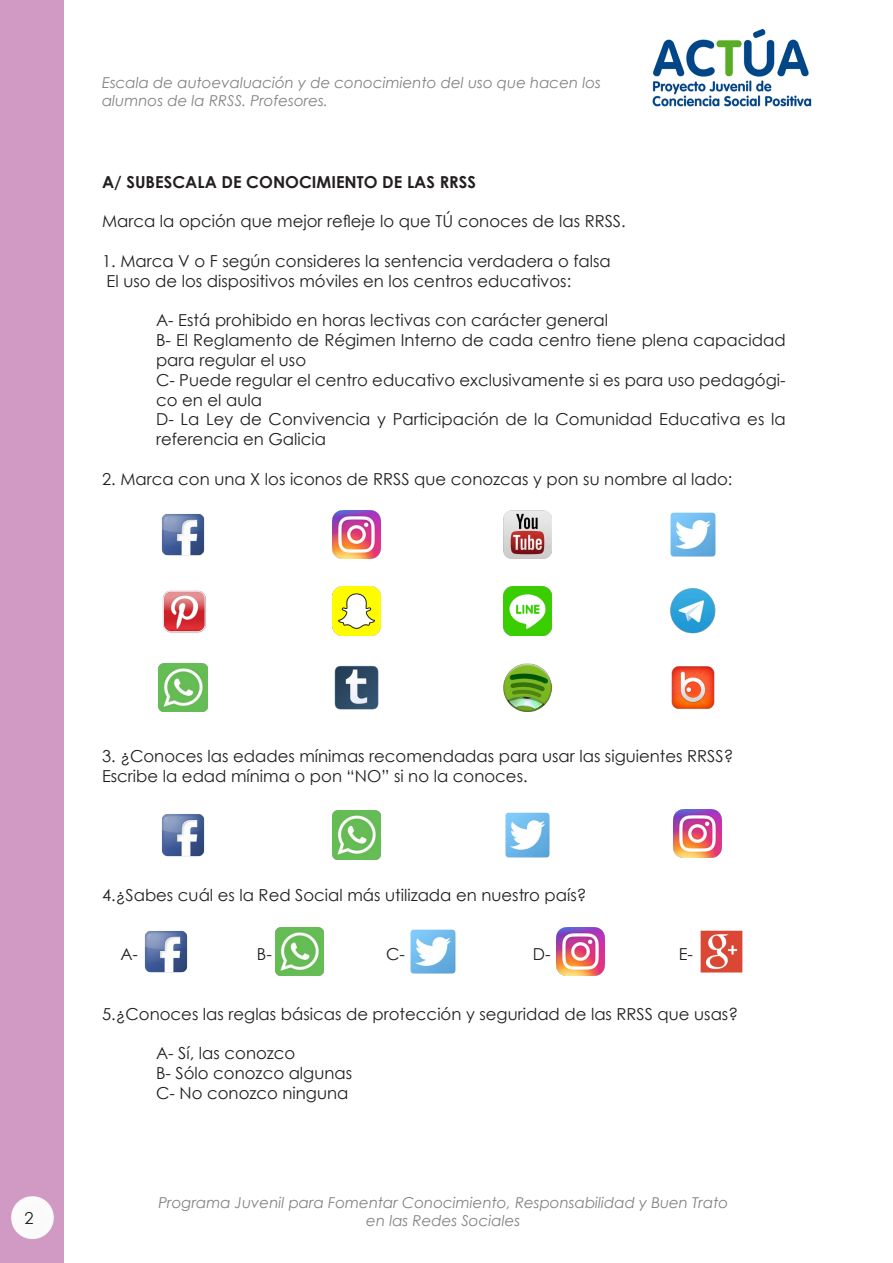
<style>
.page{position:relative;width:893px;height:1263px;background:#fff}
.page>*{position:absolute;margin:0;border:0;box-sizing:border-box;transform-origin:0 0}
.t1{font:16.5px "Century Gothic";color:#231f20}
.t2{font:700 16.5px "Century Gothic";color:#231f20}
.t3{font:italic 15px/18px "Century Gothic";color:#808285}
</style>
<div class="page">
<img style="left:652px;top:30px;width:160px;height:77px">
<img style="left:9px;top:1193px;width:48px;height:48px">
<img style="left:161px;top:514px;width:44px;height:42px">
<img style="left:159px;top:663px;width:48px;height:49px">
<img style="left:334px;top:665px;width:45px;height:45px">
<img style="left:332px;top:510px;width:48px;height:49px">
<img style="left:503px;top:663px;width:49px;height:49px">
<img style="left:503px;top:510px;width:49px;height:49px">
<img style="left:670px;top:588px;width:46px;height:46px">
<img style="left:332px;top:587px;width:48px;height:48px">
<img style="left:162px;top:590px;width:44px;height:43px">
<img style="left:503px;top:587px;width:49px;height:48px">
<img style="left:671px;top:666px;width:44px;height:43px">
<img style="left:670px;top:512px;width:46px;height:45px">
<img style="left:161px;top:814px;width:44px;height:43px">
<img style="left:673px;top:809px;width:49px;height:49px">
<img style="left:505px;top:812px;width:45px;height:46px">
<img style="left:332px;top:811px;width:48px;height:48px">
<img style="left:144px;top:931px;width:44px;height:42px">
<img style="left:556px;top:927px;width:48px;height:48px">
<img style="left:410px;top:929px;width:46px;height:45px">
<img style="left:275px;top:927px;width:49px;height:48px">
<img style="left:700px;top:930px;width:43px;height:43px">
<p class="t3" style="left:102px;top:73px;width:500px">Escala de autoevaluación y de conocimiento del uso que hacen los alumnos de la RRSS. Profesores.</p>
<p class="t2" style="left:102px;top:169px;width:375px">A/ SUBESCALA DE CONOCIMIENTO DE LAS RRSS</p>
<p class="t1" style="left:102px;top:210px;width:525px">Marca la opción que mejor refleje lo que TÚ conoces de las RRSS.</p>
<p class="t1" style="left:102px;top:249px;width:510px">1. Marca V o F según consideres la sentencia verdadera o falsa</p>
<p class="t1" style="left:107px;top:269px;width:466px">El uso de los dispositivos móviles en los centros educativos:</p>
<p class="t1" style="left:156px;top:309px;width:453px">A- Está prohibido en horas lectivas con carácter general</p>
<p class="t1" style="left:156px;top:329px;width:631px">B- El Reglamento de Régimen Interno de cada centro tiene plena capacidad</p>
<p class="t1" style="left:156px;top:348px;width:152px">para regular el uso</p>
<p class="t1" style="left:156px;top:368px;width:631px">C- Puede regular el centro educativo exclusivamente si es para uso pedagógi-</p>
<p class="t1" style="left:156px;top:388px;width:107px">co en el aula</p>
<p class="t1" style="left:156px;top:408px;width:631px">D- La Ley de Convivencia y Participación de la Comunidad Educativa es la</p>
<p class="t1" style="left:156px;top:428px;width:172px">referencia en Galicia</p>
<p class="t1" style="left:102px;top:467px;width:632px">2. Marca con una X los iconos de RRSS que conozcas y pon su nombre al lado:</p>
<p class="t1" style="left:102px;top:744px;width:633px">3. ¿Conoces las edades mínimas recomendadas para usar las siguientes RRSS?</p>
<p class="t1" style="left:102px;top:764px;width:427px">Escribe la edad mínima o pon “NO” si no la conoces.</p>
<p class="t1" style="left:102px;top:883px;width:486px">4.¿Sabes cuál es la Red Social más utilizada en nuestro país?</p>
<p class="t1" style="left:120px;top:942px;width:19px">A-</p>
<p class="t1" style="left:257px;top:942px;width:16px">B-</p>
<p class="t1" style="left:386px;top:942px;width:20px">C-</p>
<p class="t1" style="left:533px;top:942px;width:19px">D-</p>
<p class="t1" style="left:679px;top:942px;width:16px">E-</p>
<p class="t1" style="left:102px;top:1002px;width:637px">5.¿Conoces las reglas básicas de protección y seguridad de las RRSS que usas?</p>
<p class="t1" style="left:156px;top:1041px;width:141px">A- Sí, las conozco</p>
<p class="t1" style="left:156px;top:1061px;width:198px">B- Sólo conozco algunas</p>
<p class="t1" style="left:156px;top:1081px;width:194px">C- No conozco ninguna</p>
<p class="t3" style="left:158px;top:1194px;width:571px">Programa Juvenil para Fomentar Conocimiento, Responsabilidad y Buen Trato</p>
<p class="t1" style="left:24px;top:1207px;width:11px">2</p>
<p class="t3" style="left:366px;top:1212px;width:155px">en las Redes Sociales</p>
</div>
